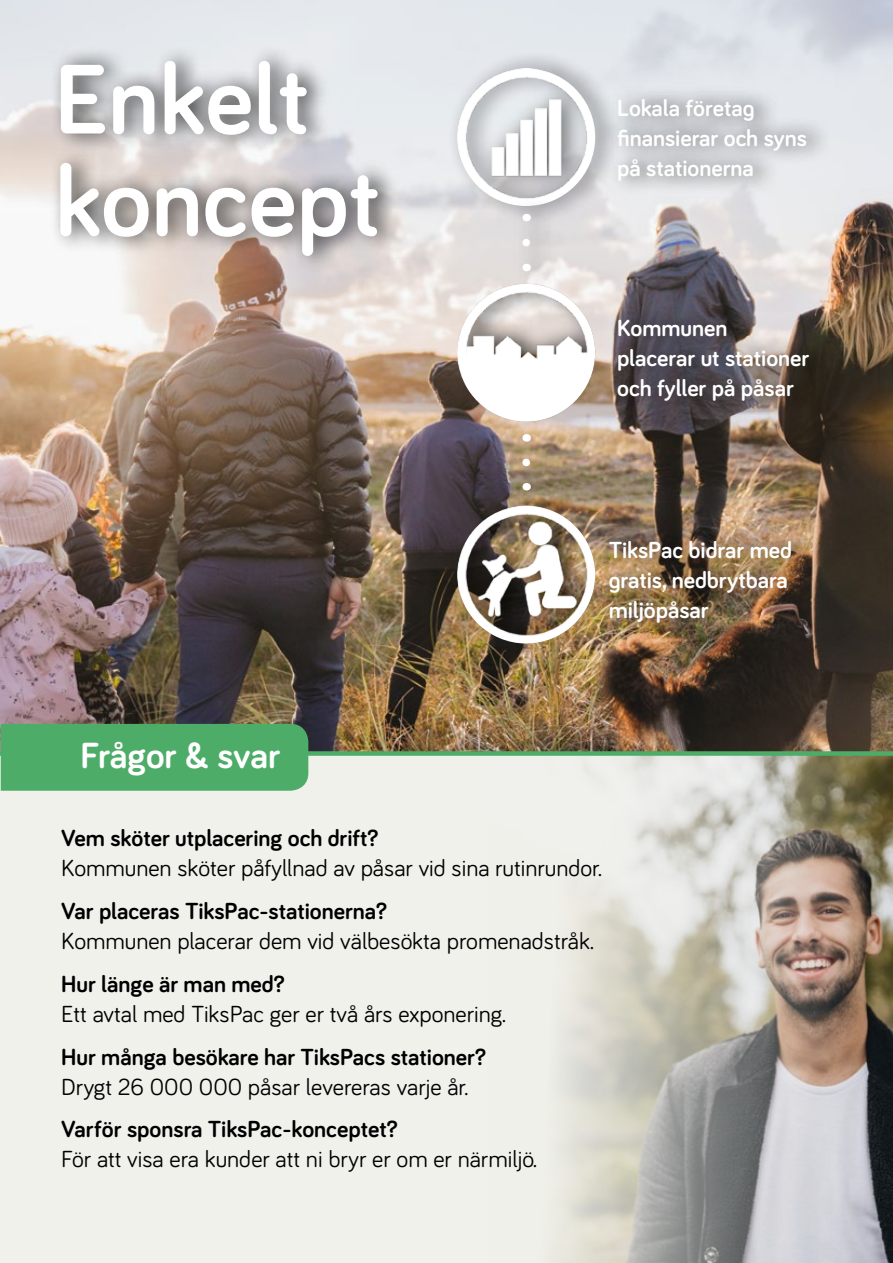
<style>
.page{position:relative;width:893px;height:1263px;background:#fff}
.page>*{position:absolute;margin:0;border:0;box-sizing:border-box;transform-origin:0 0}
.t1{font:700 102px/102px "Bariol";color:#fff}
.t2{font:700 37.5px "Bariol";color:#fff}
.t3{font:24px "Bariol";color:#000}
.t4{font:700 24px "Bariol";color:#000}
.t5{font:700 24px/30px "Bariol";color:#fff}
</style>
<div class="page">
<div style="left:1px;top:756px;width:892px;height:507px;background:#f1f1ec"></div>
<img style="left:554px;top:756px;width:339px;height:507px">
<img style="left:1px;top:0;width:892px;height:751px">
<div style="left:1px;top:724px;width:307px;height:67px;background:#4eac69"></div>
<div style="left:0;top:751px;width:893px;height:5px;background:#4eac69"></div>
<div style="left:50px;top:43px;width:354px;height:230px;background:#000;opacity:.75"></div>
<div style="left:608px;top:83px;width:224px;height:115px;background:#000;opacity:.75"></div>
<div style="left:457px;top:284px;width:138px;height:138px;background:#000;opacity:.75"></div>
<img style="left:457px;top:284px;width:138px;height:138px;border-radius:69px">
<div style="left:457px;top:506px;width:138px;height:137px;background:#000;opacity:.75"></div>
<img style="left:457px;top:506px;width:138px;height:137px;border-radius:69px">
<div style="left:608px;top:303px;width:226px;height:115px;background:#000;opacity:.75"></div>
<div style="left:600px;top:524px;width:218px;height:115px;background:#000;opacity:.75"></div>
<div style="left:447px;top:49px;width:175px;height:175px;background:#000;opacity:.5"></div>
<img style="left:457px;top:68px;width:138px;height:138px;border-radius:69px">
<div style="left:513px;top:196px;width:42px;height:93px;background:#000;opacity:.75"></div>
<svg style="left:522px;top:243px;width:8px;height:12px"></svg>
<svg style="left:522px;top:462px;width:8px;height:12px"></svg>
<h1 class="t1" style="left:55px;top:44px;width:327px">Enkelt koncept</h1>
<h2 class="t2" style="left:80px;top:729px;width:201px">Frågor &amp; svar</h2>
<p class="t5" style="left:617px;top:93px;width:191px">Lokala företag finansierar och syns på stationerna</p>
<p class="t5" style="left:617px;top:312px;width:194px">Kommunen placerar ut stationer och fyller på påsar</p>
<p class="t5" style="left:609px;top:534px;width:185px">TiksPac bidrar med gratis, nedbrytbara miljöpåsar</p>
<p class="t4" style="left:61px;top:822px;width:319px">Vem sköter utplacering och drift?</p>
<p class="t3" style="left:61px;top:852px;width:542px">Kommunen sköter påfyllnad av påsar vid sina rutinrundor.</p>
<p class="t4" style="left:61px;top:894px;width:327px">Var placeras TiksPac-stationerna?</p>
<p class="t3" style="left:61px;top:925px;width:534px">Kommunen placerar dem vid välbesökta promenadstråk.</p>
<p class="t4" style="left:61px;top:967px;width:225px">Hur länge är man med?</p>
<p class="t3" style="left:61px;top:997px;width:446px">Ett avtal med TiksPac ger er två års exponering.</p>
<p class="t4" style="left:61px;top:1040px;width:426px">Hur många besökare har TiksPacs stationer?</p>
<p class="t3" style="left:61px;top:1070px;width:409px">Drygt 26 000 000 påsar levereras varje år.</p>
<p class="t4" style="left:61px;top:1113px;width:338px">Varför sponsra TiksPac-konceptet?</p>
<p class="t3" style="left:61px;top:1143px;width:477px">För att visa era kunder att ni bryr er om er närmiljö.</p>
</div>
